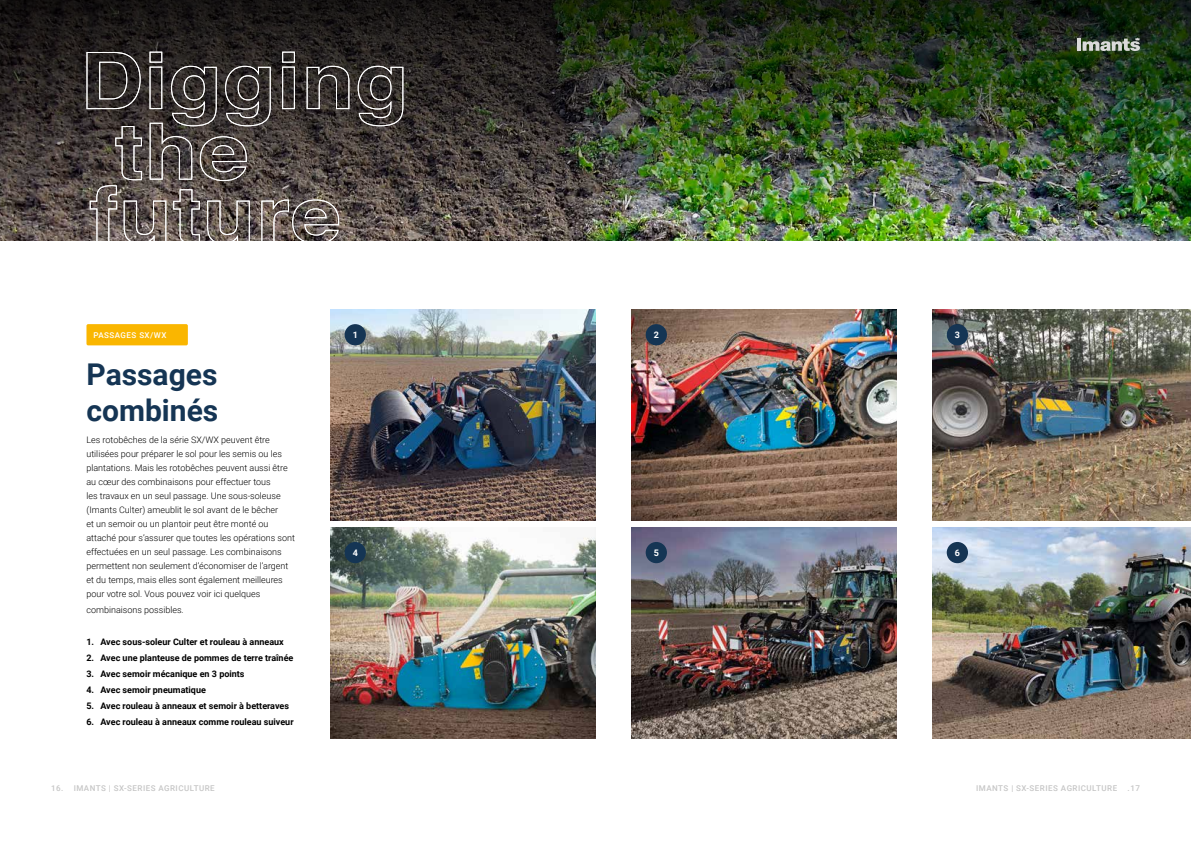
<style>
.page{position:relative;width:1191px;height:842px;background:#fff}
.page>*{position:absolute;margin:0;border:0;box-sizing:border-box;transform-origin:0 0}
.t1{font:700 30px/36px "Roboto";color:#153554}
.t2{font:300 9px/14px "Roboto";color:#000}
.t3{font:700 9px "Roboto";color:#000}
.t4{font:700 9px "Roboto";color:#fff}
.t5{font:500 8px "Roboto";letter-spacing:.06em;color:#c6c6c6}
.t6{font:500 8px "Roboto";letter-spacing:.06em;color:#fff}
</style>
<div class="page">
<img style="left:0;top:221px;width:1191px;height:20px">
<img style="left:0;top:0;width:1191px;height:221px">
<svg style="left:1077px;top:37px;width:63px;height:14px"></svg>
<img style="left:330px;top:310px;width:265px;height:211px">
<img style="left:631px;top:310px;width:265px;height:211px">
<img style="left:932px;top:310px;width:259px;height:211px">
<img style="left:330px;top:528px;width:265px;height:210px">
<img style="left:932px;top:528px;width:259px;height:210px">
<img style="left:631px;top:528px;width:265px;height:210px">
<div style="left:86px;top:324px;width:102px;height:21px;background:#fab600;border-radius:2px"></div>
<div style="left:345px;top:324px;width:21px;height:21px;background:#153554;border-radius:50%"></div>
<div style="left:345px;top:542px;width:21px;height:21px;background:#153554;border-radius:50%"></div>
<div style="left:645px;top:324px;width:22px;height:21px;background:#153554;border-radius:50%"></div>
<div style="left:645px;top:542px;width:22px;height:21px;background:#153554;border-radius:50%"></div>
<div style="left:946px;top:324px;width:22px;height:21px;background:#153554;border-radius:50%"></div>
<div style="left:946px;top:542px;width:22px;height:21px;background:#153554;border-radius:50%"></div>
<svg style="left:357px;top:65px;width:47px;height:62px;background:#504c4a"></svg>
<svg style="left:86px;top:51px;width:264px;height:190px;background:#534b48"></svg>
<p class="t6" style="left:94px;top:329px;width:74px">PASSAGES SX/WX</p>
<p class="t4" style="left:353px;top:328px;width:7px">1</p>
<h1 class="t1" style="left:86px;top:356px;width:133px">Passages combinés</h1>
<p class="t2" style="left:86px;top:433px;width:210px">Les rotobêches de la série SX/WX peuvent être utilisées pour préparer le sol pour les semis ou les plantations. Mais les rotobêches peuvent aussi être au cœur des combinaisons pour effectuer tous<br>les travaux en un seul passage. Une sous-soleuse (Imants Culter) ameublit le sol avant de le bêcher<br>et un semoir ou un plantoir peut être monté ou attaché pour s’assurer que toutes les opérations sont effectuées en un seul passage. Les combinaisons permettent non seulement d’économiser de l’argent et du temps, mais elles sont également meilleures pour votre sol. Vous pouvez voir ici quelques</p>
<p class="t2" style="left:86px;top:603px;width:99px">combinaisons possibles.</p>
<p class="t3" style="left:86px;top:636px;width:199px">1. Avec sous-soleur Culter et rouleau à anneaux</p>
<p class="t3" style="left:86px;top:652px;width:208px">2. Avec une planteuse de pommes de terre traînée</p>
<p class="t3" style="left:86px;top:668px;width:160px">3. Avec semoir mécanique en 3 points</p>
<p class="t3" style="left:86px;top:684px;width:121px">4. Avec semoir pneumatique</p>
<p class="t3" style="left:86px;top:700px;width:204px">5. Avec rouleau à anneaux et semoir à betteraves</p>
<p class="t3" style="left:86px;top:716px;width:209px">6. Avec rouleau à anneaux comme rouleau suiveur</p>
<p class="t4" style="left:353px;top:546px;width:7px">4</p>
<p class="t4" style="left:653px;top:328px;width:7px">2</p>
<p class="t4" style="left:653px;top:546px;width:7px">5</p>
<p class="t4" style="left:954px;top:328px;width:7px">3</p>
<p class="t4" style="left:954px;top:546px;width:7px">6</p>
<p class="t5" style="left:51px;top:782px;width:165px">16. IMANTS | SX-SERIES AGRICULTURE</p>
<p class="t5" style="left:976px;top:782px;width:143px">IMANTS | SX-SERIES AGRICULTURE</p>
<p class="t5" style="left:1127px;top:782px;width:14px">.17</p>
</div>
